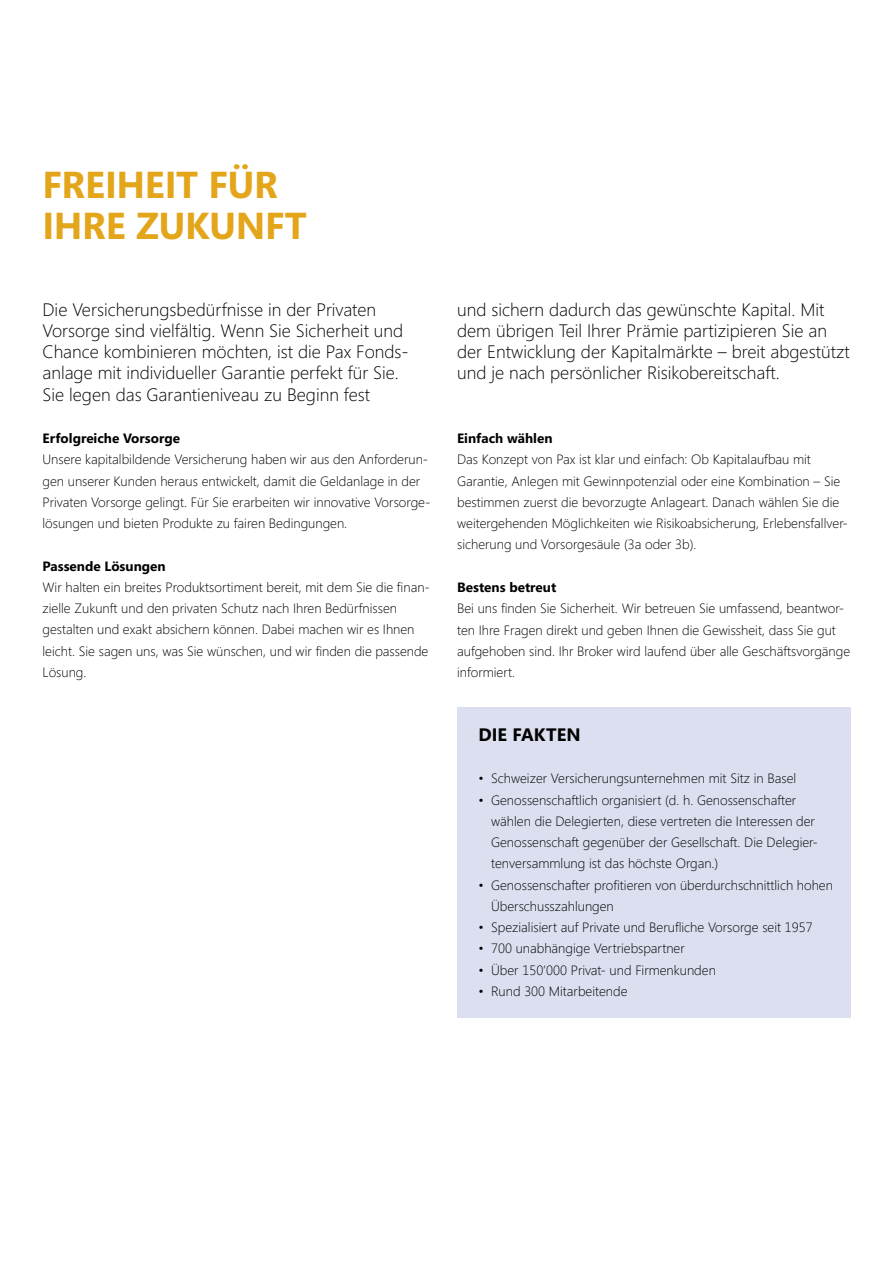
<style>
.page{position:relative;width:893px;height:1263px;background:#fff}
.page>*{position:absolute;margin:0;border:0;box-sizing:border-box;transform-origin:0 0}
.t1{font:700 37.5px/40.5px "Segoe";letter-spacing:-.01em;color:#e3a51a}
.t2{font:300 18px/21.3px "Segoe";color:#000}
.t3{font:700 18px "Segoe";color:#000}
.t4{font:300 13.5px/21.3px "Segoe";color:#000}
.t5{font:700 13.5px "Segoe";color:#000}
</style>
<div class="page">
<div style="left:457px;top:707px;width:393px;height:310px;background:#dbdff0"></div>
<h1 class="t1" style="left:43px;top:164px;width:266px">FREIHEIT FÜR<br>IHRE ZUKUNFT</h1>
<p class="t2" style="left:43px;top:299px;width:368px">Die Versicherungsbedürfnisse in der Privaten Vorsorge sind vielfältig. Wenn Sie Sicherheit und Chance kombinieren möchten, ist die Pax Fonds&shy;anlage mit individueller Garantie perfekt für Sie.<br>Sie legen das Garantieniveau zu Beginn fest</p>
<h2 class="t2" style="left:457px;top:299px;width:394px">und sichern dadurch das gewünschte Kapital. Mit dem übrigen Teil Ihrer Prämie partizipieren Sie an der Entwicklung der Kapitalmärkte – breit abgestützt und je nach persönlicher Risikobereitschaft.</h2>
<p class="t5" style="left:43px;top:429px;width:139px">Erfolgreiche Vorsorge</p>
<p class="t4" style="left:43px;top:449px;width:389px">Unsere kapitalbildende Versicherung haben wir aus den Anforderun&shy;gen unserer Kunden heraus entwickelt, damit die Geldanlage in der Privaten Vorsorge gelingt. Für Sie erarbeiten wir innovative Vorsorge&shy;lösungen und bieten Produkte zu fairen Bedingungen.</p>
<p class="t5" style="left:43px;top:556px;width:125px">Passende Lösungen</p>
<p class="t4" style="left:43px;top:577px;width:389px">Wir halten ein breites Produktsortiment bereit, mit dem Sie die finan&shy;zielle Zukunft und den privaten Schutz nach Ihren Bedürfnissen gestalten und exakt absichern können. Dabei machen wir es Ihnen leicht. Sie sagen uns, was Sie wünschen, und wir finden die passende Lösung.</p>
<p class="t5" style="left:457px;top:429px;width:97px">Einfach wählen</p>
<p class="t4" style="left:457px;top:449px;width:392px">Das Konzept von Pax ist klar und einfach: Ob Kapitalaufbau mit Garantie, Anlegen mit Gewinnpotenzial oder eine Kombination – Sie bestimmen zuerst die bevorzugte Anlageart. Danach wählen Sie die weitergehenden Möglichkeiten wie Risikoabsicherung, Erlebensfallver&shy;sicherung und Vorsorgesäule (3a oder 3b).</p>
<p class="t5" style="left:457px;top:578px;width:101px">Bestens betreut</p>
<p class="t4" style="left:457px;top:598px;width:395px">Bei uns finden Sie Sicherheit. Wir betreuen Sie umfassend, beantwor&shy;ten Ihre Fragen direkt und geben Ihnen die Gewissheit, dass Sie gut aufgehoben sind. Ihr Broker wird laufend über alle Geschäftsvorgänge informiert.</p>
<h2 class="t3" style="left:478px;top:722px;width:104px">DIE FAKTEN</h2>
<p class="t4" style="left:478px;top:768px;width:319px">• Schweizer Versicherungsunternehmen mit Sitz in Basel</p>
<p class="t4" style="left:491px;top:789px;width:328px;text-indent:-13px">• Genossenschaftlich organisiert (d. h. Genossenschafter wählen die Delegierten, diese vertreten die Interessen der Genossenschaft gegenüber der Gesellschaft. Die Delegier&shy;tenversammlung ist das höchste Organ.)</p>
<p class="t4" style="left:491px;top:874px;width:343px;text-indent:-13px">• Genossenschafter profitieren von überdurchschnittlich hohen<br>Überschusszahlungen</p>
<p class="t4" style="left:478px;top:917px;width:336px">• Spezialisiert auf Private und Berufliche Vorsorge seit 1957</p>
<p class="t4" style="left:478px;top:938px;width:208px">• 700 unabhängige Vertriebspartner</p>
<p class="t4" style="left:478px;top:959px;width:239px">• Über 150’000 Privat- und Firmenkunden</p>
<p class="t4" style="left:478px;top:981px;width:151px">• Rund 300 Mitarbeitende</p>
</div>
